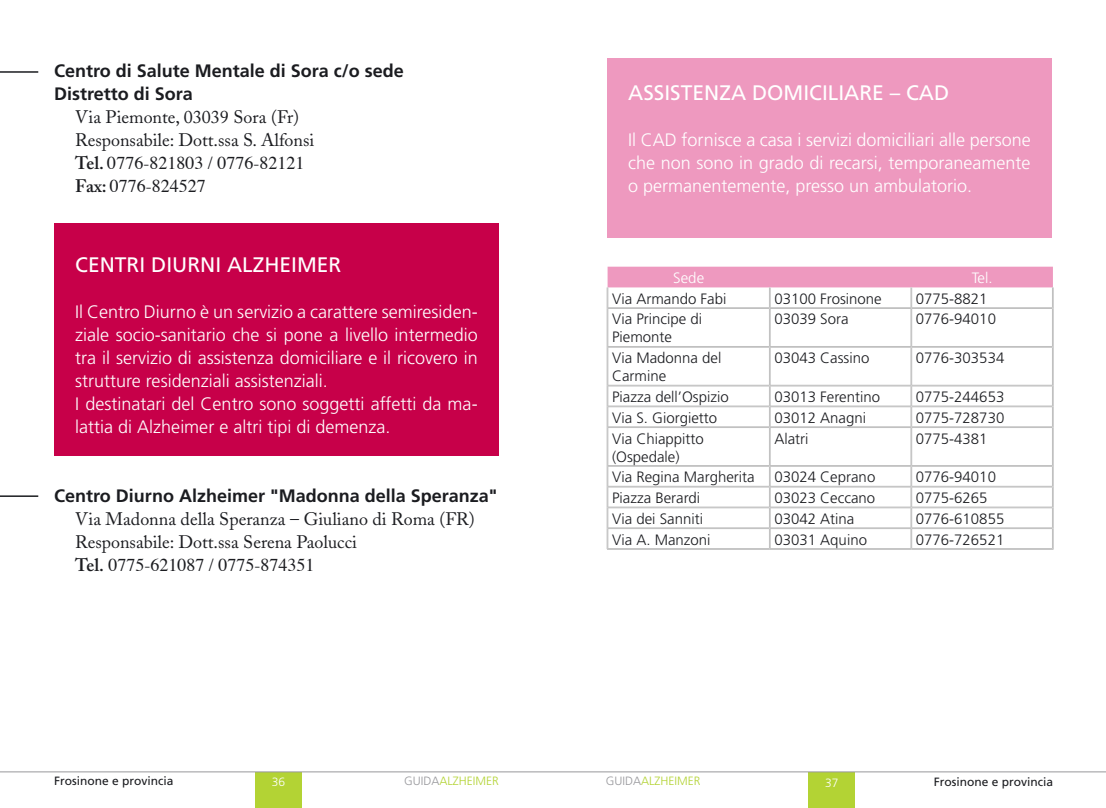
<style>
.page{position:relative;width:1106px;height:808px;background:#fff}
.page>*{position:absolute;margin:0;border:0;box-sizing:border-box;transform-origin:0 0}
.t1{font:21px "Frutiger";color:#fff}
.t2{font:300 18px/23px "Frutiger";color:#fff}
.t3{font:18px/23px "Adobe Caslon";color:#1b1c20}
.t4{font:700 18px/23px "Frutiger";color:#1b1c20}
.t5{font:18px/23px "Times";color:#1b1c20}
.t6{font:300 15px/18px "Frutiger";color:#1b1c20}
.t7{font:300 15px "Frutiger";color:#fff}
.t8{font:12px "Frutiger";color:#1b1c20}
.t9{font:300 12px "Frutiger";color:#b3d334}
.t10{font:300 12px "Frutiger";color:#fff}
.s1{font-family:"Adobe Caslon";font-weight:600}
.s2{color:#97979b}
</style>
<div class="page">
<div style="left:255px;top:772px;width:47px;height:36px;background:#b3d334"></div>
<hr style="left:0;top:771px;width:553px;height:1px;background:#97979b">
<div style="left:808px;top:772px;width:47px;height:36px;background:#b3d334"></div>
<hr style="left:553px;top:771px;width:553px;height:1px;background:#97979b">
<div style="left:54px;top:224px;width:445px;height:232px;background:#c70049"></div>
<div style="left:607px;top:59px;width:445px;height:179px;background:#ee99bf"></div>
<hr style="left:607px;top:308px;width:162px;height:1px;background:#c0c0c0">
<hr style="left:770px;top:308px;width:141px;height:1px;background:#c0c0c0">
<hr style="left:911px;top:308px;width:141px;height:1px;background:#c0c0c0">
<hr style="left:607px;top:346px;width:162px;height:1px;background:#c0c0c0">
<hr style="left:607px;top:347px;width:162px;height:1px;background:#c0c0c0">
<hr style="left:770px;top:346px;width:141px;height:1px;background:#c0c0c0">
<hr style="left:770px;top:347px;width:141px;height:1px;background:#c0c0c0">
<hr style="left:911px;top:346px;width:141px;height:1px;background:#c0c0c0">
<hr style="left:911px;top:347px;width:141px;height:1px;background:#c0c0c0">
<hr style="left:607px;top:385px;width:162px;height:1px;background:#c0c0c0">
<hr style="left:607px;top:386px;width:162px;height:1px;background:#c0c0c0">
<hr style="left:770px;top:385px;width:141px;height:1px;background:#c0c0c0">
<hr style="left:770px;top:386px;width:141px;height:1px;background:#c0c0c0">
<hr style="left:911px;top:385px;width:141px;height:1px;background:#c0c0c0">
<hr style="left:911px;top:386px;width:141px;height:1px;background:#c0c0c0">
<hr style="left:607px;top:406px;width:162px;height:1px;background:#c0c0c0">
<hr style="left:770px;top:406px;width:141px;height:1px;background:#c0c0c0">
<hr style="left:911px;top:406px;width:141px;height:1px;background:#c0c0c0">
<hr style="left:607px;top:426px;width:162px;height:1px;background:#c0c0c0">
<hr style="left:607px;top:427px;width:162px;height:1px;background:#c0c0c0">
<hr style="left:770px;top:426px;width:141px;height:1px;background:#c0c0c0">
<hr style="left:770px;top:427px;width:141px;height:1px;background:#c0c0c0">
<hr style="left:911px;top:426px;width:141px;height:1px;background:#c0c0c0">
<hr style="left:911px;top:427px;width:141px;height:1px;background:#c0c0c0">
<hr style="left:607px;top:465px;width:162px;height:1px;background:#c0c0c0">
<hr style="left:607px;top:466px;width:162px;height:1px;background:#c0c0c0">
<hr style="left:770px;top:465px;width:141px;height:1px;background:#c0c0c0">
<hr style="left:770px;top:466px;width:141px;height:1px;background:#c0c0c0">
<hr style="left:911px;top:465px;width:141px;height:1px;background:#c0c0c0">
<hr style="left:911px;top:466px;width:141px;height:1px;background:#c0c0c0">
<hr style="left:607px;top:486px;width:162px;height:1px;background:#c0c0c0">
<hr style="left:607px;top:487px;width:162px;height:1px;background:#c0c0c0">
<hr style="left:770px;top:486px;width:141px;height:1px;background:#c0c0c0">
<hr style="left:770px;top:487px;width:141px;height:1px;background:#c0c0c0">
<hr style="left:911px;top:486px;width:141px;height:1px;background:#c0c0c0">
<hr style="left:911px;top:487px;width:141px;height:1px;background:#c0c0c0">
<hr style="left:607px;top:507px;width:162px;height:1px;background:#c0c0c0">
<hr style="left:770px;top:507px;width:141px;height:1px;background:#c0c0c0">
<hr style="left:911px;top:507px;width:141px;height:1px;background:#c0c0c0">
<hr style="left:607px;top:528px;width:162px;height:1px;background:#c0c0c0">
<hr style="left:770px;top:528px;width:141px;height:1px;background:#c0c0c0">
<hr style="left:911px;top:528px;width:141px;height:1px;background:#c0c0c0">
<hr style="left:607px;top:548px;width:162px;height:1px;background:#c0c0c0">
<hr style="left:607px;top:549px;width:163px;height:1px;background:#c0c0c0">
<hr style="left:770px;top:548px;width:141px;height:1px;background:#c0c0c0">
<hr style="left:770px;top:549px;width:141px;height:1px;background:#c0c0c0">
<hr style="left:911px;top:548px;width:141px;height:1px;background:#c0c0c0">
<hr style="left:911px;top:549px;width:142px;height:1px;background:#c0c0c0">
<hr style="left:607px;top:309px;width:1px;height:37px;background:#c0c0c0">
<hr style="left:607px;top:347px;width:1px;height:38px;background:#c0c0c0">
<svg style="left:607px;top:387px;width:1px;height:39px"></svg>
<hr style="left:607px;top:428px;width:1px;height:37px;background:#c0c0c0">
<svg style="left:607px;top:466px;width:1px;height:82px"></svg>
<svg style="left:607px;top:267px;width:446px;height:41px"></svg>
<hr style="left:769px;top:309px;width:1px;height:37px;background:#c0c0c0">
<hr style="left:770px;top:309px;width:1px;height:37px;background:#c0c0c0">
<hr style="left:910px;top:309px;width:1px;height:37px;background:#c0c0c0">
<hr style="left:911px;top:309px;width:1px;height:37px;background:#c0c0c0">
<hr style="left:1052px;top:308px;width:1px;height:39px;background:#c0c0c0">
<hr style="left:769px;top:347px;width:1px;height:38px;background:#c0c0c0">
<hr style="left:770px;top:347px;width:1px;height:38px;background:#c0c0c0">
<hr style="left:910px;top:347px;width:1px;height:38px;background:#c0c0c0">
<hr style="left:911px;top:347px;width:1px;height:38px;background:#c0c0c0">
<hr style="left:1052px;top:347px;width:1px;height:39px;background:#c0c0c0">
<svg style="left:769px;top:386px;width:2px;height:41px"></svg>
<svg style="left:910px;top:386px;width:2px;height:41px"></svg>
<svg style="left:1052px;top:386px;width:1px;height:41px"></svg>
<hr style="left:769px;top:428px;width:1px;height:37px;background:#c0c0c0">
<hr style="left:770px;top:428px;width:1px;height:37px;background:#c0c0c0">
<hr style="left:910px;top:428px;width:1px;height:37px;background:#c0c0c0">
<hr style="left:911px;top:428px;width:1px;height:37px;background:#c0c0c0">
<hr style="left:1052px;top:427px;width:1px;height:39px;background:#c0c0c0">
<svg style="left:769px;top:467px;width:2px;height:81px"></svg>
<svg style="left:910px;top:467px;width:2px;height:81px"></svg>
<svg style="left:1052px;top:466px;width:1px;height:83px"></svg>
<hr style="left:0;top:71px;width:38px;height:2px;background:#1b1c20">
<hr style="left:0;top:495px;width:38px;height:2px;background:#1b1c20">
<p class="t4" style="left:54px;top:59px;width:351px">Centro di Salute Mentale di Sora c/o sede<br>Distretto di Sora</p>
<p class="t3" style="left:75px;top:106px;width:240px">Via Piemonte, 03039 Sora (Fr)<br>Responsabile: Dott.ssa S. Alfonsi</p>
<p class="t5" style="left:75px;top:150px;width:231px"><span class="s1">Tel.</span> 0776-821803 / 0776-82121<br><span class="s1">Fax:</span> 0776-824527</p>
<p class="t1" style="left:75px;top:252px;width:180px">Ce ntri Diurni Alzheimer</p>
<p class="t2" style="left:75px;top:300px;width:404px">Il Centro Diurno è un servizio a carattere semiresiden&shy;ziale socio-sanitario che si pone a livello intermedio tra il servizio di assistenza domiciliare e il ricovero in strutture residenziali assistenziali.<br>I destinatari del Centro sono soggetti affetti da ma&shy;lattia di Alzheimer e altri tipi di demenza.</p>
<p class="t4" style="left:54px;top:484px;width:445px">Centro Diurno Alzheimer "Madonna della Speranza"</p>
<p class="t3" style="left:75px;top:507px;width:401px">Via Madonna della Speranza – Giuliano di Roma (FR)<br>Responsabile: Dott.ssa Serena Paolucci</p>
<p class="t5" style="left:75px;top:552px;width:241px"><span class="s1">Tel.</span> 0775-621087 / 0775-874351</p>
<p class="t1" style="left:628px;top:80px;width:26px">Assis</p>
<p class="t1" style="left:681px;top:80px;width:115px">tenza domiciliare</p>
<p class="t1" style="left:889px;top:80px;width:61px">– CAD</p>
<p class="t2" style="left:628px;top:128px;width:404px;text-align:justify">Il CAD fornisce a casa i servizi domiciliari alle persone che non sono in grado di recarsi, temporaneamente o permanentemente, presso un ambulatorio.</p>
<p class="t7" style="left:673px;top:269px;width:32px">Sede</p>
<p class="t7" style="left:971px;top:269px;width:22px">Tel.</p>
<p class="t6" style="left:612px;top:289px;width:116px">Via Armando Fabi</p>
<p class="t6" style="left:774px;top:289px;width:109px">03100 Frosinone</p>
<p class="t6" style="left:916px;top:289px;width:73px">0775-8821</p>
<p class="t6" style="left:612px;top:310px;width:92px">Via Principe di<br>Piemonte</p>
<p class="t6" style="left:774px;top:310px;width:76px">03039 Sora</p>
<p class="t6" style="left:916px;top:310px;width:82px">0776-94010</p>
<p class="t6" style="left:612px;top:349px;width:111px">Via Madonna del<br>Carmine</p>
<p class="t6" style="left:774px;top:349px;width:97px">03043 Cassino</p>
<p class="t6" style="left:916px;top:349px;width:90px">0776-303534</p>
<p class="t6" style="left:612px;top:388px;width:118px">Piazza dell’Ospizio</p>
<p class="t6" style="left:774px;top:388px;width:107px">03013 Ferentino</p>
<p class="t6" style="left:916px;top:388px;width:88px">0775-244653</p>
<p class="t6" style="left:612px;top:408px;width:107px">Via S. Giorgietto</p>
<p class="t6" style="left:774px;top:408px;width:93px">03012 Anagni</p>
<p class="t6" style="left:916px;top:408px;width:90px">0775-728730</p>
<p class="t6" style="left:612px;top:429px;width:93px">Via Chiappitto (Ospedale)</p>
<p class="t6" style="left:774px;top:429px;width:36px">Alatri</p>
<p class="t6" style="left:916px;top:429px;width:73px">0775-4381</p>
<p class="t6" style="left:612px;top:468px;width:144px">Via Regina Margherita</p>
<p class="t6" style="left:774px;top:468px;width:102px">03024 Ceprano</p>
<p class="t6" style="left:916px;top:468px;width:82px">0776-94010</p>
<p class="t6" style="left:612px;top:489px;width:90px">Piazza Berardi</p>
<p class="t6" style="left:774px;top:489px;width:102px">03023 Ceccano</p>
<p class="t6" style="left:916px;top:489px;width:73px">0775-6265</p>
<p class="t6" style="left:612px;top:510px;width:92px">Via dei Sanniti</p>
<p class="t6" style="left:774px;top:510px;width:82px">03042 Atina</p>
<p class="t6" style="left:916px;top:510px;width:90px">0776-610855</p>
<p class="t6" style="left:612px;top:530px;width:100px">Via A. Manzoni</p>
<p class="t6" style="left:774px;top:530px;width:94px">03031 Aquino</p>
<p class="t6" style="left:916px;top:530px;width:90px">0776-726521</p>
<p class="t8" style="left:54px;top:774px;width:121px">Frosinone e provincia</p>
<p class="t8" style="left:933px;top:775px;width:121px">Frosinone e provincia</p>
<p class="t10" style="left:272px;top:775px;width:15px">36</p>
<p class="t9" style="left:404px;top:774px;width:96px"><span class="s2">GUIDA</span>ALZHEIMER</p>
<p class="t9" style="left:606px;top:774px;width:96px"><span class="s2">GUIDA</span>ALZHEIMER</p>
<p class="t10" style="left:825px;top:776px;width:15px">37</p>
</div>
